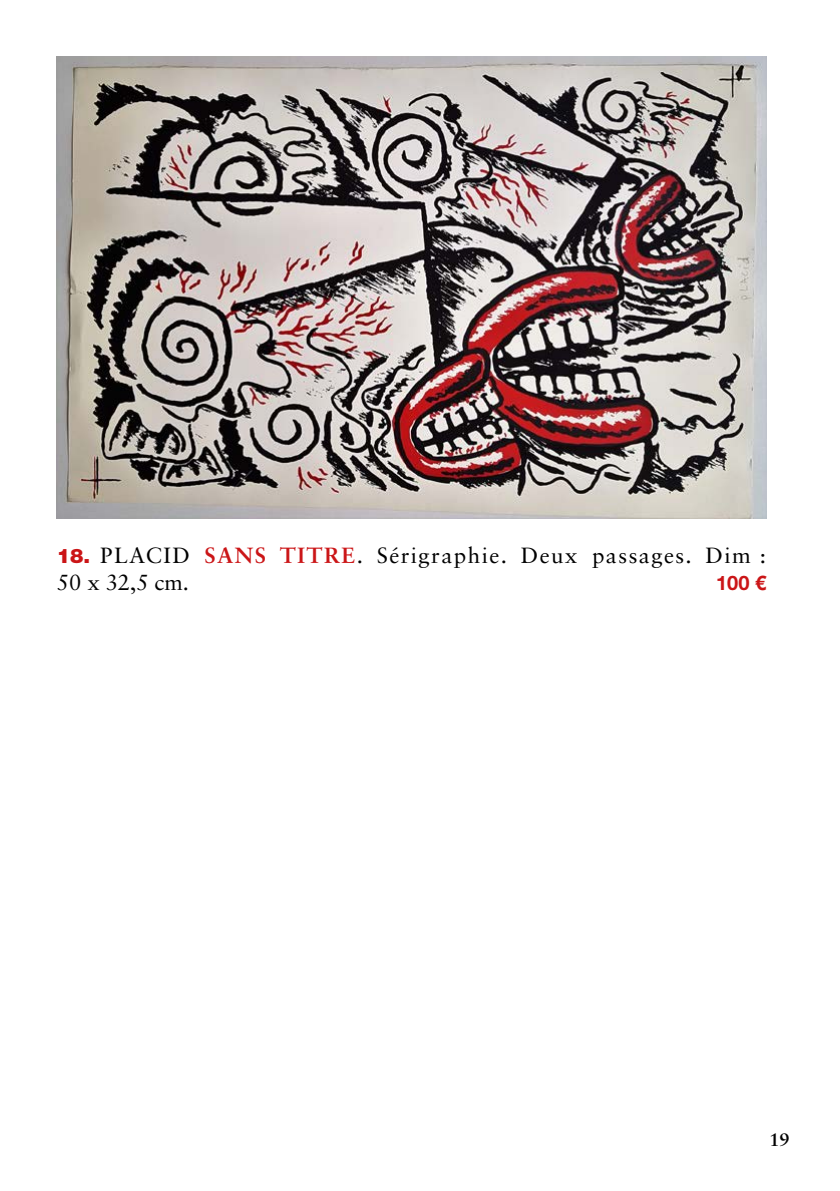
<style>
.page{position:relative;width:840px;height:1191px;background:#fff}
.page>*{position:absolute;margin:0;border:0;box-sizing:border-box;transform-origin:0 0}
.t1{font:22px/26.4px "Sabon LT Std";letter-spacing:.06em;color:#000}
.t2{font:700 20px "Helvetica Neue LT Std";color:#cb1517}
.t3{font:700 18px "Sabon LT Std";color:#000}
.s1{font-family:"Helvetica Neue LT Std";font-weight:900;font-size:20px;color:#cb1517}
.s2{font-weight:700;color:#cb1517}
</style>
<div class="page">
<img style="left:57px;top:57px;width:708px;height:461px">
<p class="t1" style="left:57px;top:542px;width:710px"><span class="s1">18.</span> PLACID <span class="s2">SANS TITRE</span>. Sérigraphie. Deux passages. Dim :<br>50 x 32,5 cm.</p>
<p class="t2" style="left:715px;top:570px;width:52px">100 €</p>
<p class="t3" style="left:769px;top:1128px;width:22px">19</p>
</div>
